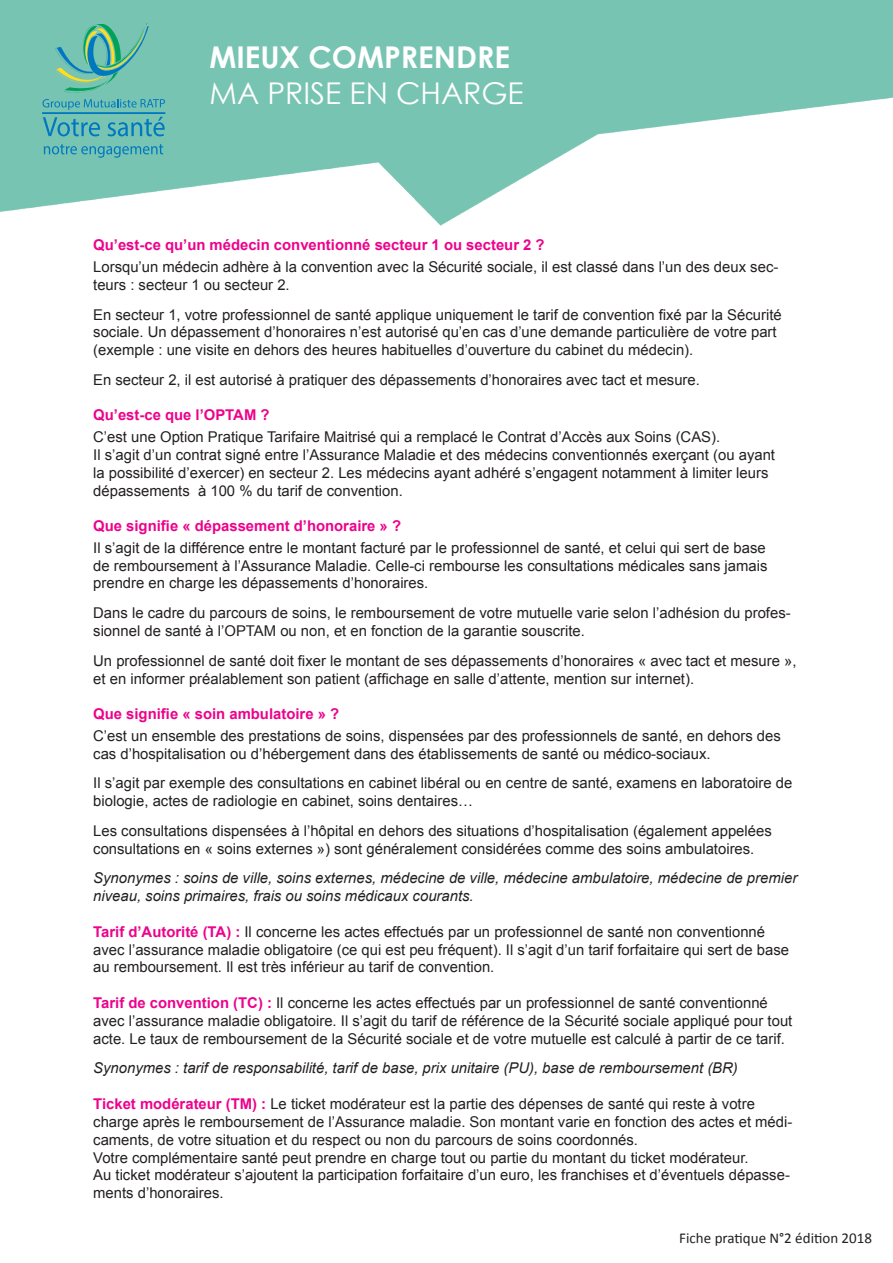
<style>
.page{position:relative;width:893px;height:1263px;background:#fff}
.page>*{position:absolute;margin:0;border:0;box-sizing:border-box;transform-origin:0 0}
.t1{font:700 30px "Century Gothic";color:#fff}
.t2{font:30px "Century Gothic";color:#fff}
.t3{font:15px "Calibri";color:#231f20}
.t4{font:14.85px/17.9px "Arial";color:#231f20}
.t5{font:italic 14.85px/17.9px "Arial";color:#231f20}
.t6{font:700 14.85px "Arial";color:#ed028c}
.s1{font-weight:700;color:#ed028c}
</style>
<div class="page">
<img style="left:0;top:0;width:893px;height:226px">
<svg style="left:55px;top:23px;width:94px;height:70px"></svg>
<svg style="left:43px;top:99px;width:122px;height:11px"></svg>
<div style="left:42px;top:113px;width:123px;height:1px;border:1px solid #0078c0"></div>
<svg style="left:43px;top:117px;width:57px;height:19px"></svg>
<svg style="left:108px;top:117px;width:57px;height:19px"></svg>
<svg style="left:44px;top:144px;width:119px;height:14px"></svg>
<h1 class="t1" style="left:209px;top:34px;width:302px">MIEUX COMPRENDRE</h1>
<h1 class="t2" style="left:209px;top:72px;width:316px">MA PRISE EN CHARGE</h1>
<p class="t6" style="left:93px;top:235px;width:453px">Qu’est-ce qu’un médecin conventionné secteur 1 ou secteur 2 ?</p>
<p class="t4" style="left:93px;top:258px;width:687px">Lorsqu’un médecin adhère à la convention avec la Sécurité sociale, il est classé dans l’un des deux sec&shy;teurs : secteur 1 ou secteur 2.</p>
<p class="t4" style="left:93px;top:305px;width:690px">En secteur 1, votre professionnel de santé applique uniquement le tarif de convention fixé par la Sécurité sociale. Un dépassement d’honoraires n’est autorisé qu’en cas d’une demande particulière de votre part (exemple : une visite en dehors des heures habituelles d’ouverture du cabinet du médecin).</p>
<p class="t4" style="left:93px;top:371px;width:608px">En secteur 2, il est autorisé à pratiquer des dépassements d’honoraires avec tact et mesure.</p>
<p class="t6" style="left:93px;top:405px;width:178px">Qu’est-ce que l’OPTAM ?</p>
<p class="t4" style="left:93px;top:428px;width:683px">C’est une Option Pratique Tarifaire Maitrisé qui a remplacé le Contrat d’Accès aux Soins (CAS).<br>Il s’agit d’un contrat signé entre l’Assurance Maladie et des médecins conventionnés exerçant (ou ayant la possibilité d’exercer) en secteur 2. Les médecins ayant adhéré s’engagent notamment à limiter leurs dépassements à 100 % du tarif de convention.</p>
<p class="t6" style="left:93px;top:516px;width:309px">Que signifie « dépassement d’honoraire » ?</p>
<p class="t4" style="left:93px;top:539px;width:676px">Il s’agit de la différence entre le montant facturé par le professionnel de santé, et celui qui sert de base de remboursement à l’Assurance Maladie. Celle-ci rembourse les consultations médicales sans jamais prendre en charge les dépassements d’honoraires.</p>
<p class="t4" style="left:93px;top:604px;width:699px">Dans le cadre du parcours de soins, le remboursement de votre mutuelle varie selon l’adhésion du profes&shy;sionnel de santé à l’OPTAM ou non, et en fonction de la garantie souscrite.</p>
<p class="t4" style="left:93px;top:652px;width:705px">Un professionnel de santé doit fixer le montant de ses dépassements d’honoraires « avec tact et mesure », et en informer préalablement son patient (affichage en salle d’attente, mention sur internet).</p>
<p class="t6" style="left:93px;top:704px;width:247px">Que signifie « soin ambulatoire » ?</p>
<p class="t4" style="left:93px;top:727px;width:689px">C’est un ensemble des prestations de soins, dispensées par des professionnels de santé, en dehors des cas d’hospitalisation ou d’hébergement dans des établissements de santé ou médico-sociaux.</p>
<p class="t4" style="left:93px;top:774px;width:701px">Il s’agit par exemple des consultations en cabinet libéral ou en centre de santé, examens en laboratoire de biologie, actes de radiologie en cabinet, soins dentaires…</p>
<p class="t4" style="left:93px;top:822px;width:680px">Les consultations dispensées à l’hôpital en dehors des situations d’hospitalisation (également appelées consultations en « soins externes ») sont généralement considérées comme des soins ambulatoires.</p>
<p class="t5" style="left:93px;top:869px;width:705px">Synonymes : soins de ville, soins externes, médecine de ville, médecine ambulatoire, médecine de premier niveau, soins primaires, frais ou soins médicaux courants.</p>
<p class="t4" style="left:93px;top:923px;width:697px"><span class="s1">Tarif d’Autorité (TA) :</span> Il concerne les actes effectués par un professionnel de santé non conventionné avec l’assurance maladie obligatoire (ce qui est peu fréquent). Il s’agit d’un tarif forfaitaire qui sert de base au remboursement. Il est très inférieur au tarif de convention.</p>
<p class="t4" style="left:93px;top:994px;width:701px"><span class="s1">Tarif de convention (TC) :</span> Il concerne les actes effectués par un professionnel de santé conventionné avec l’assurance maladie obligatoire. Il s’agit du tarif de référence de la Sécurité sociale appliqué pour tout acte. Le taux de remboursement de la Sécurité sociale et de votre mutuelle est calculé à partir de ce tarif.</p>
<p class="t5" style="left:93px;top:1059px;width:646px">Synonymes : tarif de responsabilité, tarif de base, prix unitaire (PU), base de remboursement (BR)</p>
<p class="t4" style="left:93px;top:1095px;width:701px"><span class="s1">Ticket modérateur (TM) :</span> Le ticket modérateur est la partie des dépenses de santé qui reste à votre charge après le remboursement de l’Assurance maladie. Son montant varie en fonction des actes et médi&shy;caments, de votre situation et du respect ou non du parcours de soins coordonnés.<br>Votre complémentaire santé peut prendre en charge tout ou partie du montant du ticket modérateur.<br>Au ticket modérateur s’ajoutent la participation forfaitaire d’un euro, les franchises et d’éventuels dépasse&shy;ments d’honoraires.</p>
<p class="t3" style="left:679px;top:1228px;width:194px">Fiche pratique N°2 édition 2018</p>
</div>
